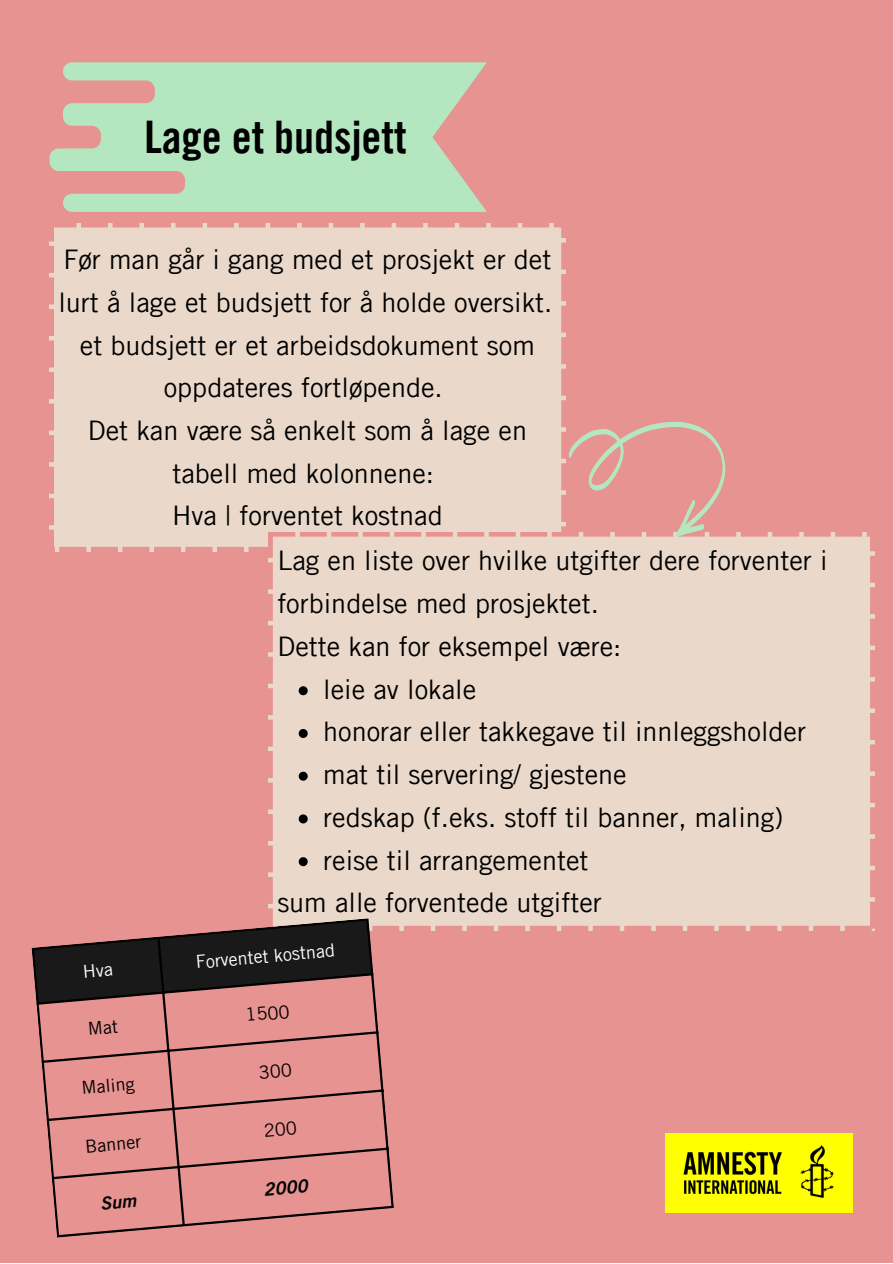
<style>
.page{position:relative;width:893px;height:1264px;background:#fff}
.page>*{position:absolute;margin:0;border:0;box-sizing:border-box;transform-origin:0 0}
.t1{font:45px "Amnesty Trade Gothic Bd Cn 20";color:#000}
.t2{font:27px/42.8px "Amnesty Trade Gothic";color:#000}
.t3{font:18px "Amnesty Trade Gothic";color:#fff}
.t4{font:18px "Amnesty Trade Gothic";color:#000}
.t5{font:18px "Amnesty Trade Gothic Bd 2 Obl";color:#000}
</style>
<div class="page">
<div style="left:0;top:0;width:892px;height:1262px;background:#e69391"></div>
<div style="left:49px;top:223px;width:516px;height:328px;background:#ead9ca"></div>
<div style="left:268px;top:532px;width:606px;height:398px;background:#ead9ca"></div>
<svg style="left:299px;top:686px;width:9px;height:9px"></svg>
<svg style="left:299px;top:729px;width:9px;height:9px"></svg>
<svg style="left:299px;top:771px;width:9px;height:9px"></svg>
<svg style="left:299px;top:814px;width:9px;height:9px"></svg>
<svg style="left:299px;top:857px;width:9px;height:9px"></svg>
<svg style="left:36px;top:918px;width:358px;height:319px"></svg>
<svg style="left:565px;top:421px;width:169px;height:130px"></svg>
<img style="left:665px;top:1133px;width:187px;height:79px">
<svg style="left:50px;top:62px;width:437px;height:150px;fill:#b4e7bf"></svg>
<svg style="left:32px;top:919px;width:340px;height:84px"></svg>
<svg style="left:89px;top:1020px;width:29px;height:15px"></svg>
<svg style="left:259px;top:1062px;width:32px;height:16px"></svg>
<svg style="left:265px;top:1120px;width:31px;height:16px"></svg>
<svg style="left:101px;top:1195px;width:36px;height:14px"></svg>
<h1 class="t1" style="left:144px;top:109px;width:264px">Lage et budsjett</h1>
<p class="t2" style="left:58px;top:237px;width:495px;text-align:center">Før man går i gang med et prosjekt er det lurt å lage et budsjett for å holde oversikt. et budsjett er et arbeidsdokument som oppdateres fortløpende.<br>Det kan være så enkelt som å lage en tabell med kolonnene:<br>Hva | forventet kostnad</p>
<p class="t2" style="left:277px;top:539px;width:551px">Lag en liste over hvilke utgifter dere forventer i forbindelse med prosjektet.<br>Dette kan for eksempel være:</p>
<p class="t2" style="left:323px;top:667px;width:484px">leie av lokale<br>honorar eller takkegave til innleggsholder mat til servering/ gjestene<br>redskap (f.eks. stoff til banner, maling) reise til arrangementet</p>
<p class="t4" style="left:81px;top:1076px;width:54px;rotate:-5deg">Maling</p>
<p class="t4" style="left:84px;top:1135px;width:57px;rotate:-5deg">Banner</p>
<p class="t2" style="left:277px;top:880px;width:326px">sum alle forventede utgifter</p>
<p class="t3" style="left:195px;top:950px;width:141px;rotate:-5deg">Forventet kostnad</p>
<p class="t4" style="left:245px;top:1003px;width:45px;rotate:-5deg">1500</p>
<p class="t5" style="left:263px;top:1178px;width:45px;rotate:-5deg">2000</p>
</div>
